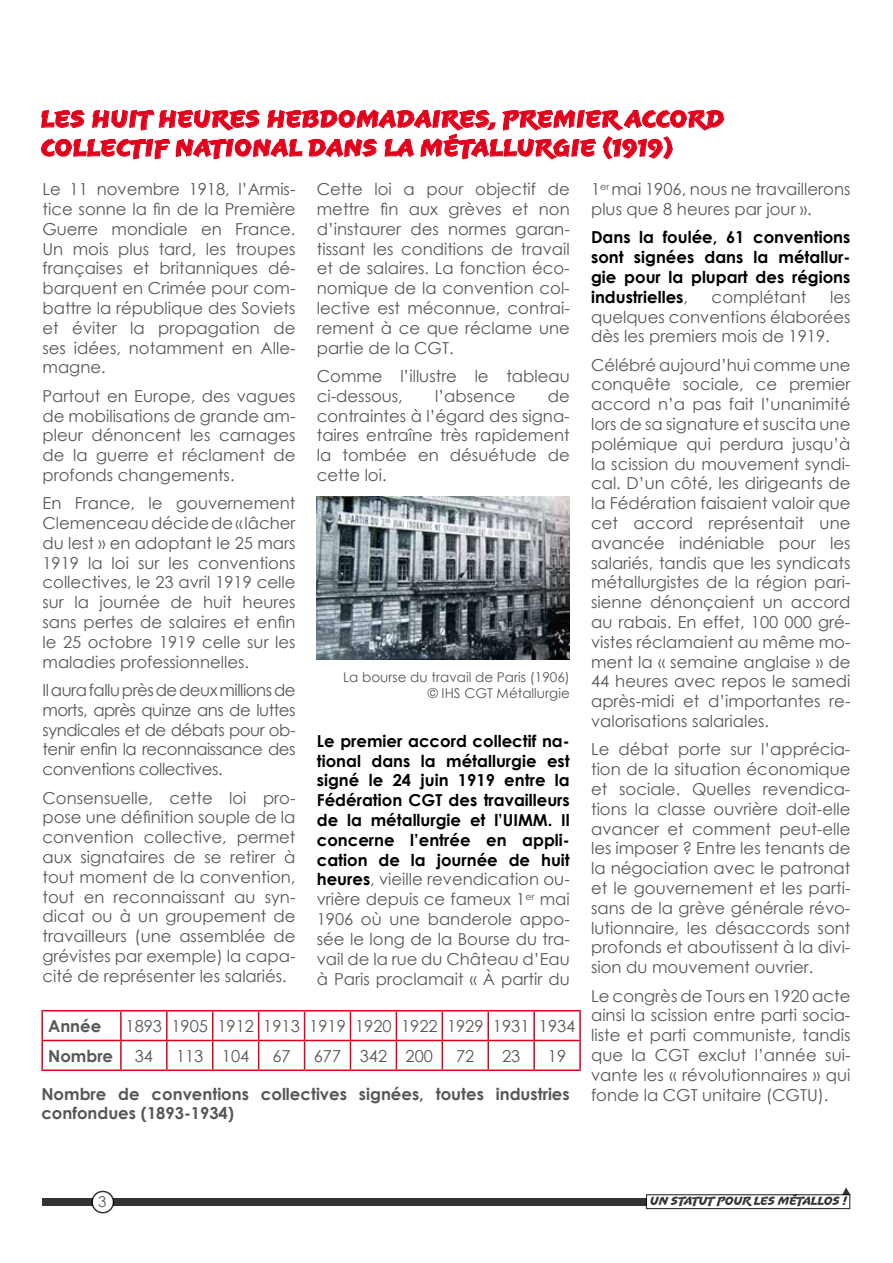
<style>
.page{position:relative;width:893px;height:1263px;background:#fff}
.page>*{position:absolute;margin:0;border:0;box-sizing:border-box;transform-origin:0 0}
.t1{font:italic 24px/28.8px "Uppercut Angle";letter-spacing:.03em;color:#e2001a}
.t2{font:16.5px/19.8px "Century Gothic";color:#575756;text-align:justify}
.t3{font:700 16.5px/19.8px "Century Gothic";color:#000;text-align:justify}
.t4{font:700 16.5px/19.8px "Century Gothic";color:#575756}
.t5{font:15px "Century Gothic";color:#575756}
.t6{font:13.5px/16.2px "Century Gothic";color:#575756;text-align:right}
.t7{font:12px "Uppercut Angle";color:#000}
.s1{font-weight:400;color:#575756}
</style>
<div class="page">
<div style="left:113px;top:1198px;width:533px;height:7px;background:#333"></div>
<svg style="left:645px;top:1187px;width:206px;height:23px"></svg>
<div style="left:91px;top:1191px;width:23px;height:22px;border:2px solid #000;border-radius:50%"></div>
<div style="left:43px;top:1198px;width:50px;height:7px;background:#333"></div>
<hr style="left:41px;top:1010px;width:80px;height:1px;background:#e2001a">
<hr style="left:41px;top:1011px;width:2px;height:29px;background:#e2001a">
<hr style="left:41px;top:1040px;width:80px;height:1px;background:#e2001a">
<hr style="left:41px;top:1041px;width:2px;height:28px;background:#e2001a">
<hr style="left:121px;top:1040px;width:46px;height:1px;background:#e2001a">
<hr style="left:167px;top:1040px;width:46px;height:1px;background:#e2001a">
<hr style="left:213px;top:1040px;width:46px;height:1px;background:#e2001a">
<hr style="left:259px;top:1040px;width:46px;height:1px;background:#e2001a">
<hr style="left:305px;top:1040px;width:45px;height:1px;background:#e2001a">
<hr style="left:350px;top:1040px;width:46px;height:1px;background:#e2001a">
<hr style="left:396px;top:1040px;width:46px;height:1px;background:#e2001a">
<hr style="left:442px;top:1040px;width:46px;height:1px;background:#e2001a">
<hr style="left:488px;top:1040px;width:46px;height:1px;background:#e2001a">
<hr style="left:534px;top:1040px;width:47px;height:1px;background:#e2001a">
<hr style="left:41px;top:1069px;width:80px;height:2px;background:#e2001a">
<hr style="left:121px;top:1010px;width:46px;height:1px;background:#e2001a">
<hr style="left:120px;top:1011px;width:2px;height:29px;background:#e2001a">
<hr style="left:167px;top:1010px;width:46px;height:1px;background:#e2001a">
<hr style="left:166px;top:1011px;width:2px;height:29px;background:#e2001a">
<hr style="left:213px;top:1010px;width:46px;height:1px;background:#e2001a">
<hr style="left:259px;top:1010px;width:46px;height:1px;background:#e2001a">
<hr style="left:305px;top:1010px;width:45px;height:1px;background:#e2001a">
<hr style="left:350px;top:1010px;width:46px;height:1px;background:#e2001a">
<hr style="left:396px;top:1010px;width:46px;height:1px;background:#e2001a">
<hr style="left:442px;top:1010px;width:46px;height:1px;background:#e2001a">
<hr style="left:488px;top:1010px;width:46px;height:1px;background:#e2001a">
<hr style="left:487px;top:1011px;width:2px;height:29px;background:#e2001a">
<hr style="left:534px;top:1010px;width:47px;height:1px;background:#e2001a">
<hr style="left:533px;top:1011px;width:2px;height:29px;background:#e2001a">
<hr style="left:579px;top:1011px;width:2px;height:29px;background:#e2001a">
<hr style="left:120px;top:1041px;width:2px;height:28px;background:#e2001a">
<hr style="left:166px;top:1041px;width:2px;height:28px;background:#e2001a">
<svg style="left:212px;top:1011px;width:1px;height:58px"></svg>
<svg style="left:258px;top:1011px;width:1px;height:58px"></svg>
<svg style="left:304px;top:1011px;width:1px;height:58px"></svg>
<svg style="left:350px;top:1011px;width:1px;height:58px"></svg>
<svg style="left:396px;top:1011px;width:1px;height:58px"></svg>
<svg style="left:442px;top:1011px;width:1px;height:58px"></svg>
<hr style="left:487px;top:1041px;width:2px;height:28px;background:#e2001a">
<hr style="left:533px;top:1041px;width:2px;height:28px;background:#e2001a">
<hr style="left:579px;top:1041px;width:2px;height:28px;background:#e2001a">
<hr style="left:121px;top:1069px;width:46px;height:2px;background:#e2001a">
<hr style="left:167px;top:1069px;width:46px;height:2px;background:#e2001a">
<hr style="left:213px;top:1069px;width:46px;height:2px;background:#e2001a">
<hr style="left:259px;top:1069px;width:46px;height:2px;background:#e2001a">
<hr style="left:305px;top:1069px;width:45px;height:2px;background:#e2001a">
<hr style="left:350px;top:1069px;width:46px;height:2px;background:#e2001a">
<hr style="left:396px;top:1069px;width:46px;height:2px;background:#e2001a">
<hr style="left:442px;top:1069px;width:46px;height:2px;background:#e2001a">
<hr style="left:488px;top:1069px;width:46px;height:2px;background:#e2001a">
<hr style="left:534px;top:1069px;width:47px;height:2px;background:#e2001a">
<svg style="left:41px;top:109px;width:684px;height:51px"></svg>
<img style="left:317px;top:496px;width:253px;height:163px">
<h1 class="t1" style="left:43px;top:104px;width:689px">LES HUIT HEURES HEBDOMADAIRES, PREMIER ACCORD<br>COLLECTIF NATIONAL DANS LA MÉTALLURGIE (1919)</h1>
<p class="t2" style="left:43px;top:179px;width:255px">Le 11 novembre 1918, l’Armis&shy;tice sonne la fin de la Première Guerre mondiale en France.<br>Un mois plus tard, les troupes françaises et britanniques dé&shy;barquent en Crimée pour com&shy;battre la république des Soviets et éviter la propagation de ses idées, notamment en Alle&shy;magne.</p>
<p class="t2" style="left:43px;top:386px;width:254px">Partout en Europe, des vagues de mobilisations de grande am&shy;pleur dénoncent les carnages de la guerre et réclament de profonds changements.</p>
<p class="t2" style="left:43px;top:493px;width:255px">En France, le gouvernement Clemenceau décide de « lâcher du lest » en adoptant le 25 mars 1919 la loi sur les conventions collectives, le 23 avril 1919 celle sur la journée de huit heures sans pertes de salaires et enfin le 25 octobre 1919 celle sur les maladies professionnelles.</p>
<p class="t2" style="left:43px;top:680px;width:255px">Il aura fallu près de deux millions de morts, après quinze ans de luttes syndicales et de débats pour ob&shy;tenir enfin la reconnaissance des conventions collectives.</p>
<p class="t2" style="left:43px;top:787px;width:255px">Consensuelle, cette loi pro&shy;pose une définition souple de la convention collective, permet aux signataires de se retirer à tout moment de la convention, tout en reconnaissant au syn&shy;dicat ou à un groupement de travailleurs (une assemblée de grévistes par exemple) la capa&shy;cité de représenter les salariés.</p>
<p class="t2" style="left:317px;top:179px;width:255px">Cette loi a pour objectif de mettre fin aux grèves et non d’instaurer des normes garan&shy;tissant les conditions de travail et de salaires. La fonction éco&shy;nomique de la convention col&shy;lective est méconnue, contrai&shy;rement à ce que réclame une partie de la CGT.</p>
<p class="t2" style="left:317px;top:366px;width:254px">Comme l’illustre le tableau ci-dessous,</p>
<p class="t2" style="left:317px;top:386px;width:255px;text-indent:231px">de contraintes à l’égard des signa&shy;taires entraîne très rapidement la tombée en désuétude de cette loi.</p>
<p class="t2" style="left:435px;top:386px;width:82px">l’absence</p>
<p class="t6" style="left:343px;top:669px;width:228px">La bourse du travail de Paris (1906) © IHS CGT Métallurgie</p>
<p class="t3" style="left:317px;top:730px;width:255px">Le premier accord collectif na&shy;tional dans la métallurgie est signé le 24 juin 1919 entre la Fédération CGT des travailleurs de la métallurgie et l’UIMM. Il concerne l’entrée en appli&shy;cation de la journée de huit heures<span class="s1">, vieille revendication ou&shy;vrière depuis ce fameux 1</span><sup>er</sup> <span class="s1">mai 1906 où une banderole appo&shy;sée le long de la Bourse du tra&shy;vail de la rue du Château d’Eau à Paris proclamait « À partir du</span></p>
<p class="t4" style="left:48px;top:1015px;width:55px">Année</p>
<p class="t2" style="left:126px;top:1016px;width:451px">1893 1905 1912 1913 1919 1920 1922 1929 1931 1934</p>
<p class="t4" style="left:48px;top:1045px;width:67px">Nombre</p>
<p class="t2" style="left:135px;top:1045px;width:20px">34</p>
<p class="t2" style="left:176px;top:1045px;width:75px">113 104</p>
<p class="t2" style="left:272px;top:1045px;width:20px">67</p>
<p class="t2" style="left:314px;top:1045px;width:121px">677 342 200</p>
<p class="t2" style="left:456px;top:1045px;width:20px">72</p>
<p class="t2" style="left:502px;top:1045px;width:20px">23</p>
<p class="t2" style="left:548px;top:1045px;width:20px">19</p>
<p class="t4" style="left:41px;top:1083px;width:530px">Nombre de conventions collectives signées, toutes industries confondues (1893-1934)</p>
<p class="t2" style="left:591px;top:179px;width:261px">1<sup>er</sup> mai 1906, nous ne travaillerons plus que 8 heures par jour ».</p>
<p class="t3" style="left:591px;top:227px;width:261px">Dans la foulée, 61 conventions sont signées dans la métallur&shy;gie pour la plupart des régions industrielles<span class="s1">,</span></p>
<p class="t2" style="left:712px;top:287px;width:96px">complétant</p>
<p class="t2" style="left:591px;top:287px;width:261px;text-indent:239px">les quelques conventions élaborées dès les premiers mois de 1919.</p>
<p class="t2" style="left:591px;top:354px;width:261px">Célébré aujourd’hui comme une conquête sociale, ce premier accord n’a pas fait l’unanimité lors de sa signature et suscita une polémique qui perdura jusqu’à la scission du mouvement syndi&shy;cal. D’un côté, les dirigeants de la Fédération faisaient valoir que cet accord représentait une avancée indéniable pour les salariés, tandis que les syndicats métallurgistes de la région pari&shy;sienne dénonçaient un accord au rabais. En effet, 100 000 gré&shy;vistes réclamaient au même mo&shy;ment la « semaine anglaise » de 44 heures avec repos le samedi après-midi et d’importantes re&shy;valorisations salariales.</p>
<p class="t2" style="left:591px;top:739px;width:261px">Le débat porte sur l’apprécia&shy;tion de la situation économique et sociale. Quelles revendica&shy;tions la classe ouvrière doit-elle avancer et comment peut-elle les imposer ? Entre les tenants de la négociation avec le patronat et le gouvernement et les parti&shy;sans de la grève générale révo&shy;lutionnaire, les désaccords sont profonds et aboutissent à la divi&shy;sion du mouvement ouvrier.</p>
<p class="t2" style="left:591px;top:985px;width:261px">Le congrès de Tours en 1920 acte ainsi la scission entre parti socia&shy;liste et parti communiste, tandis que la CGT exclut l’année sui&shy;vante les « révolutionnaires » qui fonde la CGT unitaire (CGTU).</p>
<p class="t5" style="left:98px;top:1191px;width:10px">3</p>
<p class="t7" style="left:650px;top:1194px;width:198px">UN STATUT POUR LES MÉTALLOS !</p>
</div>
